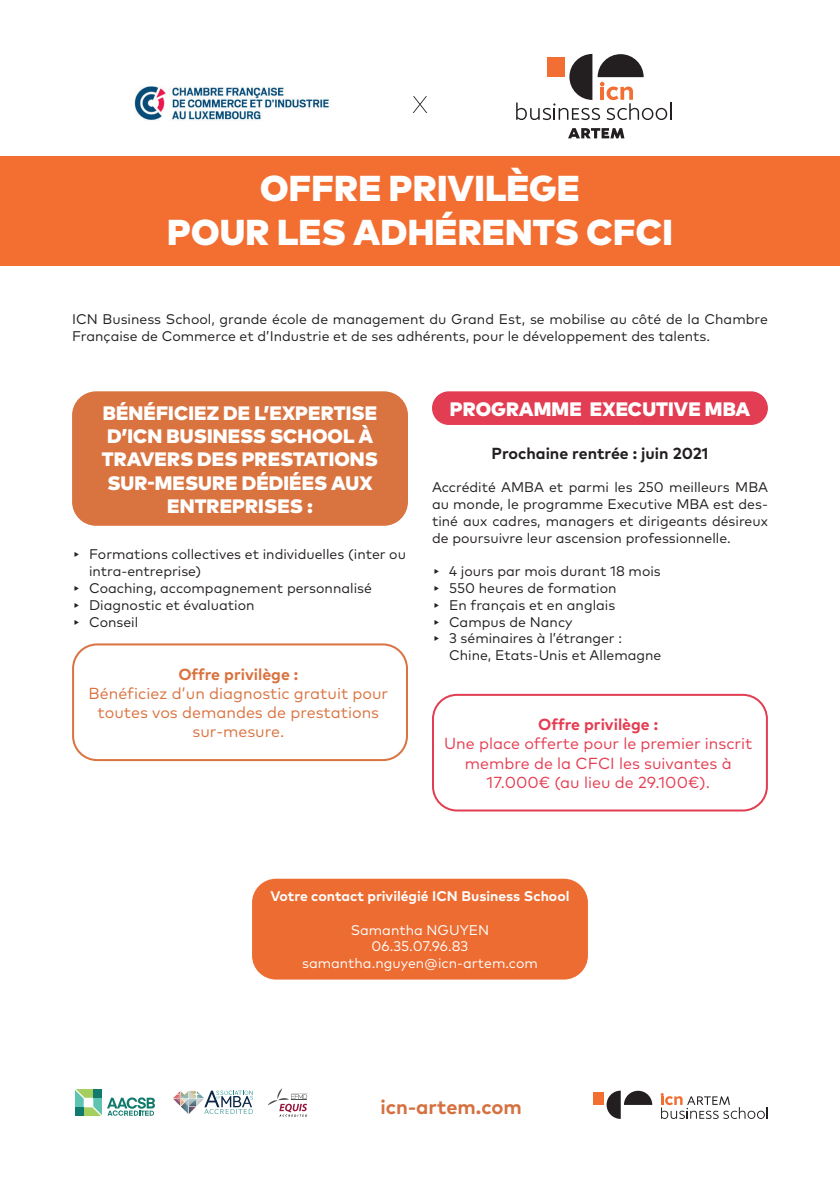
<style>
.page{position:relative;width:840px;height:1191px;background:#fff}
.page>*{position:absolute;margin:0;border:0;box-sizing:border-box;transform-origin:0 0}
.t1{font:900 36px/43.2px "Mark Pro";letter-spacing:.005em;color:#fff;text-align:center}
.t2{font:700 20px "Mark Pro";color:#d57140}
.t3{font:900 19.4px/23.4px "Mark Pro";letter-spacing:.005em;color:#fff;text-align:center}
.t4{font:16px/19.2px "Mark Pro";color:#e43d52;text-align:center}
.t5{font:16px/19.2px "Mark Pro";color:#d97340;text-align:center}
.t6{font:700 16px "Mark Pro";color:#231f20}
.t7{font:700 16px "Mark Pro";color:#e43d52}
.t8{font:700 16px "Mark Pro";color:#d97340}
.t9{font:14px/16.8px "Mark Pro";color:#231f20}
.t10{font:14px/16.8px "Mark Pro";color:#fff;text-align:center}
.t11{font:700 14px "Mark Pro";color:#fff}
</style>
<div class="page">
<div style="left:432px;top:391px;width:335px;height:34px;background:#e23d52;border-radius:17px"></div>
<div style="left:72px;top:391px;width:336px;height:135px;background:#d97340;border-radius:24px"></div>
<div style="left:252px;top:878px;width:335px;height:101px;background:#ec6c31;border-radius:24px"></div>
<div style="left:0;top:156px;width:839px;height:109px;background:#f36e31"></div>
<svg style="left:412px;top:96px;width:15px;height:17px"></svg>
<div style="left:432px;top:694px;width:335px;height:117px;border:2px solid #e23d52;border-radius:24px"></div>
<div style="left:72px;top:643px;width:336px;height:118px;border:2px solid #d97340;border-radius:24px"></div>
<svg style="left:660px;top:1093px;width:107px;height:26px"></svg>
<svg style="left:606px;top:1090px;width:46px;height:29px"></svg>
<div style="left:592px;top:1092px;width:11px;height:13px;background:#f36e31"></div>
<svg style="left:568px;top:128px;width:56px;height:10px"></svg>
<svg style="left:516px;top:54px;width:155px;height:66px"></svg>
<svg style="left:75px;top:1089px;width:80px;height:27px"></svg>
<svg style="left:173px;top:1090px;width:80px;height:24px"></svg>
<svg style="left:268px;top:1088px;width:39px;height:28px"></svg>
<img style="left:134px;top:86px;width:195px;height:35px">
<h1 class="t1" style="left:167px;top:164px;width:507px">OFFRE PRIVILÈGE<br>POUR LES ADHÉRENTS CFCI</h1>
<p class="t9" style="left:72px;top:310px;width:697px">ICN Business School, grande école de management du Grand Est, se mobilise au côté de la Chambre<br>Française de Commerce et d’Industrie et de ses adhérents, pour le développement des talents.</p>
<h3 class="t3" style="left:103px;top:399px;width:275px">BÉNÉFICIEZ DE L’EXPERTISE</h3>
<h3 class="t3" style="left:449px;top:396px;width:302px">PROGRAMME EXECUTIVE MBA</h3>
<h3 class="t3" style="left:102px;top:423px;width:277px">D’ICN BUSINESS SCHOOL À<br>TRAVERS DES PRESTATIONS<br>SUR-MESURE DÉDIÉES AUX<br>ENTREPRISES :</h3>
<p class="t6" style="left:491px;top:441px;width:218px">Prochaine rentrée : juin 2021</p>
<p class="t9" style="left:432px;top:478px;width:337px;text-align:justify">Accrédité AMBA et parmi les 250 meilleurs MBA au monde, le programme Executive MBA est des&shy;tiné aux cadres, managers et dirigeants désireux de poursuivre leur ascension professionnelle.</p>
<p class="t9" style="left:432px;top:562px;width:230px">▸ 4 jours par mois durant 18 mois ▸ 550 heures de formation<br>▸ En français et en anglais<br>▸ Campus de Nancy<br>▸ 3 séminaires à l’étranger :</p>
<p class="t9" style="left:449px;top:646px;width:214px">Chine, Etats-Unis et Allemagne</p>
<p class="t9" style="left:72px;top:545px;width:335px">▸ Formations collectives et individuelles (inter ou</p>
<p class="t9" style="left:89px;top:562px;width:114px">intra-entreprise)</p>
<p class="t9" style="left:72px;top:578px;width:301px">▸ Coaching, accompagnement personnalisé</p>
<p class="t9" style="left:72px;top:595px;width:184px">▸ Diagnostic et évaluation</p>
<p class="t9" style="left:72px;top:612px;width:68px">▸ Conseil</p>
<p class="t8" style="left:178px;top:662px;width:121px">Offre privilège :</p>
<p class="t5" style="left:89px;top:682px;width:301px">Bénéficiez d’un diagnostic gratuit pour toutes vos demandes de prestations sur-mesure.</p>
<p class="t7" style="left:538px;top:712px;width:121px">Offre privilège :</p>
<p class="t4" style="left:444px;top:733px;width:310px">Une place offerte pour le premier inscrit membre de la CFCI les suivantes à<br>17.000€ (au lieu de 29.100€).</p>
<p class="t11" style="left:270px;top:885px;width:300px">Votre contact privilégié ICN Business School</p>
<p class="t10" style="left:302px;top:920px;width:237px">Samantha NGUYEN<br>06.35.07.96.83 samantha.nguyen@icn-artem.com</p>
<h2 class="t2" style="left:380px;top:1091px;width:143px">icn-artem.com</h2>
</div>
